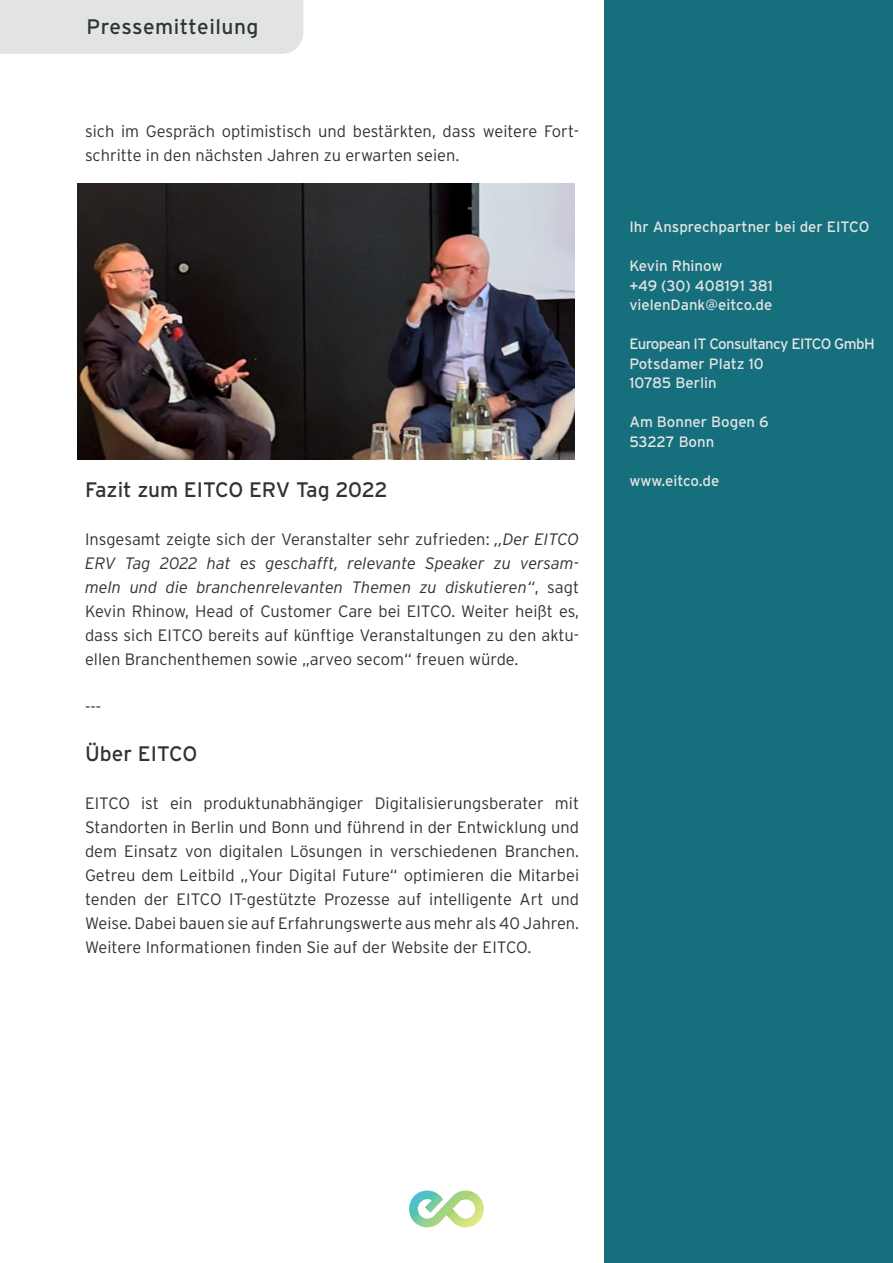
<style>
.page{position:relative;width:893px;height:1263px;background:#fff}
.page>*{position:absolute;margin:0;border:0;box-sizing:border-box;transform-origin:0 0}
.Fließtext_Überschrif{font:21px "Interstate";color:#303436}
.Fließtext_Überschrif-2{font:21px "Interstate";letter-spacing:.025em;color:#303436}
.Fließtext_11_pt{font:300 16.5px/24px "Interstate";color:#303436;text-align:justify}
.Fliesstext_petrol{font:15px/19.5px "Interstate";color:#e2e4e4}
.Fliesstext_petrol-2{font:15px "Interstate";letter-spacing:-.04em;color:#e2e4e4}
.Fliesstext_petrol-3{font:15px "Interstate";letter-spacing:-.02em;color:#e2e4e4}
.s1{font-style:italic}
</style>
<div class="page">
<svg style="left:409px;top:1190px;width:75px;height:37px"></svg>
<div style="left:605px;top:0;width:288px;height:1263px;background:#166f7c"></div>
<div style="left:0;top:0;width:303px;height:54px;background:#e2e4e4"></div>
<img style="left:78px;top:184px;width:497px;height:275px">
<p class="Fließtext_Überschrif-2" style="left:87px;top:15px;width:173px">Pressemitteilung</p>
<p class="Fließtext_11_pt" style="left:85px;top:118px;width:496px">sich im Gespräch optimistisch und bestärkten, dass weitere Fort&shy;schritte in den nächsten Jahren zu erwarten seien.</p>
<p class="Fließtext_Überschrif" style="left:85px;top:477px;width:304px">Fazit zum EITCO ERV Tag 2022</p>
<p class="Fließtext_11_pt" style="left:85px;top:526px;width:496px">Insgesamt zeigte sich der Veranstalter sehr zufrieden: <span class="s1">,,Der EITCO ERV Tag 2022 hat es geschafft, relevante Speaker zu versam&shy;meln und die branchenrelevanten Themen zu diskutieren“</span>, sagt Kevin Rhinow, Head of Customer Care bei EITCO. Weiter heißt es, dass sich EITCO bereits auf künftige Veranstaltungen zu den aktu&shy;ellen Branchenthemen sowie „arveo secom“ freuen würde.</p>
<p class="Fließtext_11_pt" style="left:85px;top:694px;width:17px">---</p>
<p class="Fließtext_Überschrif" style="left:85px;top:741px;width:114px">Über EITCO</p>
<p class="Fließtext_11_pt" style="left:85px;top:790px;width:496px">EITCO ist ein produktunabhängiger Digitalisierungsberater mit Standorten in Berlin und Bonn und führend in der Entwicklung und dem Einsatz von digitalen Lösungen in verschiedenen Branchen.<br>Getreu dem Leitbild „Your Digital Future“ optimieren die Mitarbei tenden der EITCO IT-gestützte Prozesse auf intelligente Art und Weise. Dabei bauen sie auf Erfahrungswerte aus mehr als 40 Jahren.<br>Weitere Informationen finden Sie auf der Website der EITCO.</p>
<p class="Fliesstext_petrol" style="left:629px;top:217px;width:241px">Ihr Ansprechpartner bei der EITCO</p>
<p class="Fliesstext_petrol" style="left:629px;top:256px;width:95px">Kevin Rhinow</p>
<p class="Fliesstext_petrol" style="left:629px;top:275px;width:145px">+49 (30) 408191 381</p>
<p class="Fliesstext_petrol" style="left:629px;top:295px;width:145px">vielenDank@eitco.de</p>
<p class="Fliesstext_petrol-2" style="left:629px;top:335px;width:247px">European IT Consultancy EITCO GmbH</p>
<p class="Fliesstext_petrol" style="left:629px;top:353px;width:136px">Potsdamer Platz 10<br>10785 Berlin</p>
<p class="Fliesstext_petrol" style="left:629px;top:412px;width:141px">Am Bonner Bogen 6</p>
<p class="Fliesstext_petrol-3" style="left:629px;top:433px;width:86px">53227 Bonn</p>
<p class="Fliesstext_petrol" style="left:629px;top:470px;width:92px">www.eitco.de</p>
</div>
